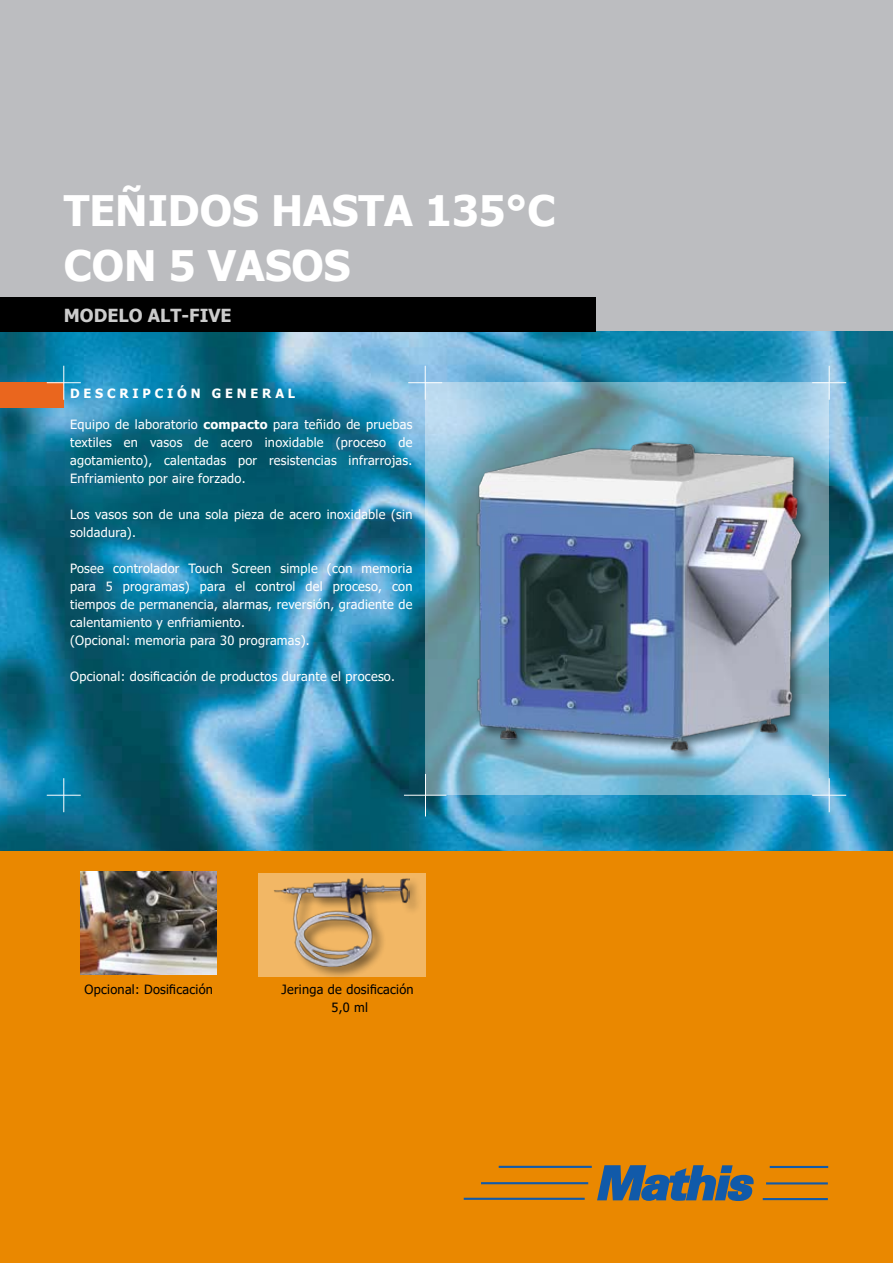
<style>
.page{position:relative;width:893px;height:1263px;background:#fff}
.page>*{position:absolute;margin:0;border:0;box-sizing:border-box;transform-origin:0 0}
.t1{font:700 42px "Tahoma";color:#fff}
.t2{font:700 18px "Tahoma";color:#ccc}
.t3{font:12.75px/18px "Tahoma";letter-spacing:.02em;color:#fff}
.t4{font:12.75px/18px "Tahoma";letter-spacing:.02em;color:#000;text-align:center}
.t5{font:700 12.75px "Tahoma";letter-spacing:.3em;color:#fff}
.s1{font-weight:700}
</style>
<div class="page">
<div style="left:0;top:0;width:893px;height:850px;background:#bcbdc0"></div>
<div style="left:0;top:850px;width:893px;height:413px;background:#ea8800"></div>
<img style="left:0;top:332px;width:893px;height:518px">
<svg style="left:425px;top:383px;width:404px;height:412px"></svg>
<div style="left:0;top:383px;width:64px;height:25px;background:#ea661e"></div>
<svg style="left:597px;top:1165px;width:157px;height:36px"></svg>
<hr style="left:464px;top:1198px;width:121px;height:2px;background:#115aa9">
<hr style="left:499px;top:1166px;width:93px;height:2px;background:#115aa9">
<hr style="left:481px;top:1182px;width:107px;height:2px;background:#115aa9">
<hr style="left:763px;top:1198px;width:65px;height:2px;background:#115aa9">
<hr style="left:770px;top:1166px;width:58px;height:2px;background:#115aa9">
<hr style="left:766px;top:1182px;width:62px;height:2px;background:#115aa9">
<hr style="left:63px;top:366px;width:1px;height:34px;background:#fff">
<hr style="left:47px;top:382px;width:34px;height:1px;background:#fff">
<hr style="left:829px;top:366px;width:1px;height:34px;background:#fff">
<hr style="left:812px;top:382px;width:34px;height:1px;background:#fff">
<hr style="left:425px;top:366px;width:1px;height:34px;background:#fff">
<hr style="left:408px;top:382px;width:34px;height:1px;background:#fff">
<hr style="left:63px;top:778px;width:1px;height:34px;background:#fff">
<hr style="left:47px;top:795px;width:34px;height:1px;background:#fff">
<hr style="left:425px;top:774px;width:1px;height:42px;background:#fff">
<hr style="left:404px;top:795px;width:42px;height:1px;background:#fff">
<hr style="left:829px;top:778px;width:1px;height:34px;background:#fff">
<hr style="left:812px;top:795px;width:34px;height:1px;background:#fff">
<img style="left:81px;top:872px;width:135px;height:102px">
<div style="left:474px;top:439px;width:373px;height:354px;background:#000;opacity:.48"></div>
<img style="left:458px;top:432px;width:351px;height:329px">
<div style="left:258px;top:873px;width:168px;height:103px;background:#f2b765"></div>
<div style="left:272px;top:876px;width:173px;height:121px;background:#000;opacity:.48"></div>
<img style="left:274px;top:877px;width:136px;height:89px">
<div style="left:0;top:298px;width:595px;height:34px;background:#000"></div>
<h1 class="t1" style="left:64px;top:181px;width:493px">TEÑIDOS HASTA 135°C</h1>
<h1 class="t1" style="left:64px;top:236px;width:230px">CON 5 VASOS</h1>
<h2 class="t2" style="left:64px;top:302px;width:169px">MODE LO ALT-FIVE</h2>
<p class="t5" style="left:70px;top:384px;width:227px">DESCRIPCI ÓN GENE RAL</p>
<p class="t3" style="left:70px;top:416px;width:344px;text-align:justify">Equipo de laboratorio <span class="s1">COMPACTO</span> para teñido de pruebas textiles en vasos de acero inoxidable (proceso de agotamiento), calentadas por resistencias infrarrojas.<br>Enfriamiento por aire forzado.</p>
<p class="t3" style="left:70px;top:506px;width:344px">Los vasos son de una sola pieza de acero inoxidable (sin soldadura).</p>
<p class="t3" style="left:70px;top:560px;width:344px">Posee controlador Touch Screen simple (con memoria para 5 programas) para el control del proceso, con tiempos de permanencia, alarmas, reversión, gradiente de calentamiento y enfriamiento.<br>(Opcional: memoria para 30 programas).</p>
<p class="t3" style="left:70px;top:668px;width:326px">Opcional: dosificación de productos durante el proceso.</p>
<p class="t4" style="left:85px;top:981px;width:130px">Opcional: Dosificación</p>
<p class="t4" style="left:282px;top:980px;width:134px">Jeringa de dosificación<br>5,0 ml</p>
</div>
